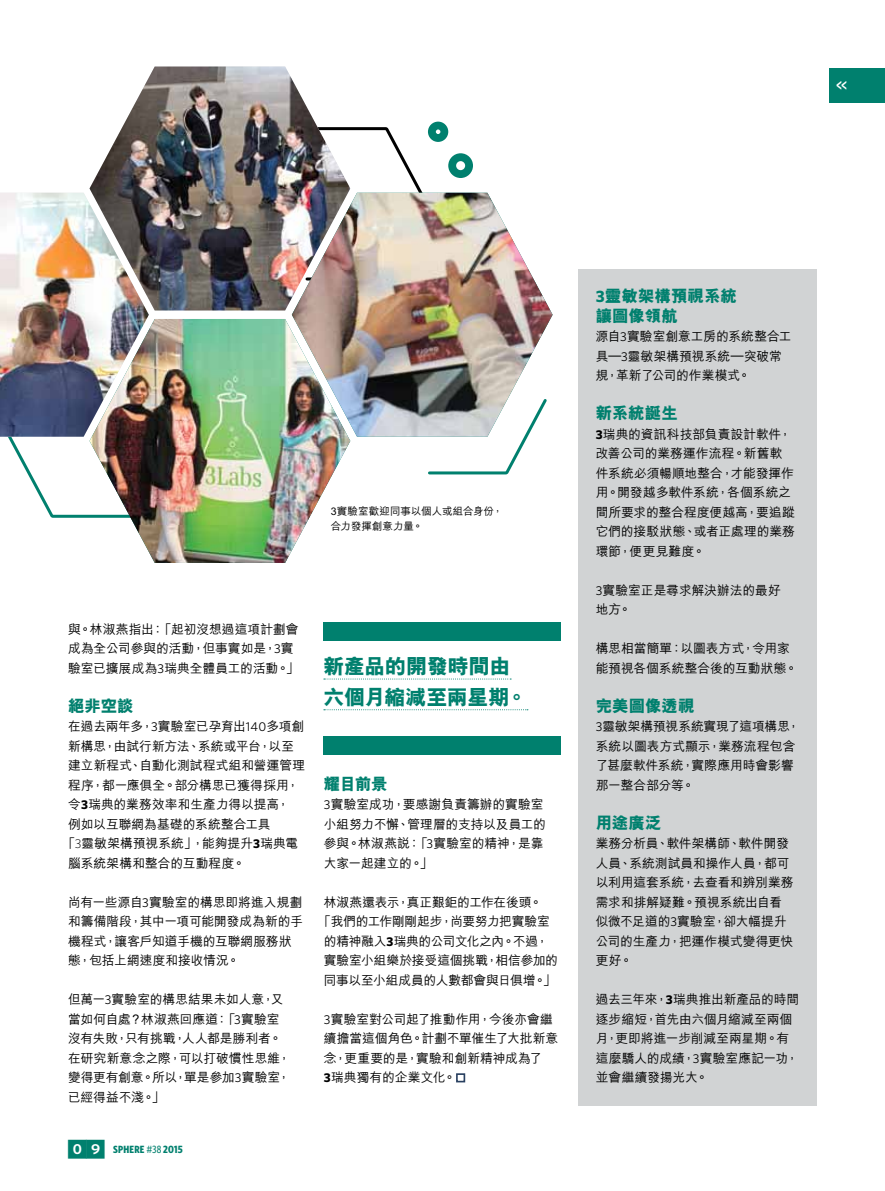
<style>
.page{position:relative;width:885px;height:1191px;background:#fff}
.page>*{position:absolute;margin:0;border:0;box-sizing:border-box;transform-origin:0 0}
.t1{font:800 21px/30.8px "M Hei";letter-spacing:-.01em;color:#00806e}
.t2{font:800 16.5px/19.5px "M Hei";color:#00806e}
.t3{font:600 16.5px "Whitney Condensed";color:#fff}
.t4{font:500 12.75px/19.5px "M Hei";letter-spacing:-.005em;color:#000}
.t5{font:500 12.75px "M Hei";letter-spacing:-.025em;color:#000}
.t6{font:500 12.75px "M Hei";letter-spacing:-.03em;color:#000}
.t7{font:500 10.5px/15px "M Hei";color:#000}
.t8{font:700 10.5px "Whitney Condensed";letter-spacing:.02em;color:#00806e}
.s1{font-family:"Whitney";font-weight:400}
.s2{font-family:"Whitney";font-weight:700}
.s3{font-family:"Whitney";font-weight:300}
.s4{font-family:"Whitney Index Black Square Bd";font-weight:400;font-size:22.5px}
.s5{font-weight:500}
</style>
<div class="page">
<div style="left:829px;top:68px;width:55px;height:34px;background:#00806e"></div>
<div style="left:456px;top:1073px;width:9px;height:9px;border:2px solid #294060"></div>
<div style="left:323px;top:622px;width:237px;height:18px;background:#00806e"></div>
<div style="left:323px;top:736px;width:237px;height:19px;background:#00806e"></div>
<svg style="left:324px;top:678px;width:187px;height:1px"></svg>
<svg style="left:324px;top:709px;width:204px;height:1px"></svg>
<div style="left:578px;top:270px;width:238px;height:836px;background:#d1d3d4"></div>
<svg style="left:8px;top:437px;width:81px;height:81px"></svg>
<img style="left:0;top:193px;width:149px;height:244px">
<img style="left:292px;top:193px;width:260px;height:244px">
<img style="left:89px;top:319px;width:261px;height:244px">
<img style="left:89px;top:67px;width:261px;height:243px">
<svg style="left:426px;top:396px;width:123px;height:79px"></svg>
<img style="left:262px;top:122px;width:211px;height:160px">
<p class="t3" style="left:836px;top:75px;width:13px">&lt;&lt;</p>
<p class="t7" style="left:330px;top:504px;width:174px">3實驗室歡迎同事以個人或組合身份，合力發揮創意力量。</p>
<p class="t4" style="left:68px;top:619px;width:232px">與。林淑燕指出：「起初沒想過這項計劃會成為全公司參與的活動，但事實如是，<span class="s1">3</span>實驗室已擴展成為<span class="s1">3</span>瑞典全體員工的活動。」</p>
<p class="t2" style="left:68px;top:697px;width:67px">絕非空談</p>
<p class="t5" style="left:68px;top:720px;width:237px">在過去兩年多，<span class="s1">3</span>實驗室已孕育出<span class="s1">140</span>多項創</p>
<p class="t4" style="left:68px;top:736px;width:227px">新構思，由試行新方法、系統或平台，以至</p>
<p class="t4" style="left:68px;top:756px;width:238px">建立新程式、自動化測試程式組和營運管理</p>
<p class="t4" style="left:68px;top:775px;width:232px">程序，都一應俱全。部分構思已獲得採用，</p>
<p class="t4" style="left:68px;top:795px;width:223px">令<span class="s2">3</span>瑞典的業務效率和生產力得以提高，</p>
<p class="t4" style="left:68px;top:814px;width:204px">例如以互聯網為基礎的系統整合工具</p>
<p class="t4" style="left:63px;top:834px;width:237px">「<span class="s3">3</span>靈敏架構預視系統」，能夠提升<span class="s2">3</span>瑞典電</p>
<p class="t4" style="left:68px;top:853px;width:178px">腦系統架構和整合的互動程度。</p>
<p class="t4" style="left:68px;top:892px;width:236px">尚有一些源自<span class="s1">3</span>實驗室的構思即將進入規劃和籌備階段，其中一項可能開發成為新的手機程式，讓客戶知道手機的互聯網服務狀態，包括上網速度和接收情況。</p>
<p class="t4" style="left:68px;top:990px;width:224px">但萬一<span class="s1">3</span>實驗室的構思結果未如人意，又當如何自處？林淑燕回應道：「<span class="s1">3</span>實驗室沒有失敗，只有挑戰，人人都是勝利者。在研究新意念之際，可以打破慣性思維，變得更有創意。所以，單是參加<span class="s1">3</span>實驗室，已經得益不淺。」</p>
<p class="t8" style="left:66px;top:1143px;width:118px"><span class="s4">09</span> SPHERE <span class="s5">#38</span> 2015</p>
<h1 class="t1" style="left:323px;top:652px;width:205px">新產品的開發時間由六個月縮減至兩星期。</h1>
<p class="t2" style="left:324px;top:775px;width:65px">耀目前景</p>
<p class="t4" style="left:324px;top:795px;width:223px"><span class="s1">3</span>實驗室成功，要感謝負責籌辦的實驗室小組努力不懈、管理層的支持以及員工的參與。林淑燕說：「<span class="s1">3</span>實驗室的精神，是靠大家一起建立的。」</p>
<p class="t4" style="left:324px;top:892px;width:220px">林淑燕還表示，真正艱鉅的工作在後頭。</p>
<p class="t5" style="left:318px;top:915px;width:233px">「我們的工作剛剛起步，尚要努力把實驗室</p>
<p class="t6" style="left:324px;top:934px;width:226px">的精神融入<span class="s2">3</span>瑞典的公司文化之內。不過，</p>
<p class="t4" style="left:324px;top:951px;width:235px">實驗室小組樂於接受這個挑戰，相信參加的</p>
<p class="t4" style="left:324px;top:970px;width:233px">同事以至小組成員的人數都會與日俱增。」</p>
<p class="t4" style="left:324px;top:1009px;width:236px"><span class="s1">3</span>實驗室對公司起了推動作用，今後亦會繼續擔當這個角色。計劃不單催生了大批新意念，更重要的是，實驗和創新精神成為了<br><span class="s2">3</span>瑞典獨有的企業文化。</p>
<p class="t2" style="left:595px;top:288px;width:143px"><span class="s2">3</span>靈敏架構預視系統讓圖像領航</p>
<p class="t4" style="left:595px;top:327px;width:197px">源自<span class="s1">3</span>實驗室創意工房的系統整合工具–<span class="s1">3</span>靈敏架構預視系統–突破常規，革新了公司的作業模式。</p>
<p class="t2" style="left:595px;top:405px;width:84px">新系統誕生</p>
<p class="t4" style="left:595px;top:424px;width:201px"><span class="s2">3</span>瑞典的資訊科技部負責設計軟件，改善公司的業務運作流程。新舊軟件系統必須暢順地整合，才能發揮作用。開發越多軟件系統，各個系統之間所要求的整合程度便越高，要追蹤它們的接駁狀態、或者正處理的業務環節，便更見難度。</p>
<p class="t4" style="left:595px;top:580px;width:187px"><span class="s1">3</span>實驗室正是尋求解決辦法的最好地方。</p>
<p class="t4" style="left:595px;top:639px;width:203px">構思相當簡單：以圖表方式，令用家能預視各個系統整合後的互動狀態。</p>
<p class="t2" style="left:595px;top:697px;width:100px">完美圖像透視</p>
<p class="t4" style="left:595px;top:717px;width:206px"><span class="s1">3</span>靈敏架構預視系統實現了這項構思，系統以圖表方式顯示，業務流程包含了甚麼軟件系統，實際應用時會影響那一整合部分等。</p>
<p class="t2" style="left:595px;top:814px;width:67px">用途廣泛</p>
<p class="t4" style="left:595px;top:834px;width:199px">業務分析員、軟件架構師、軟件開發人員、系統測試員和操作人員，都可以利用這套系統，去查看和辨別業務需求和排解疑難。預視系統出自看似微不足道的<span class="s1">3</span>實驗室，卻大幅提升公司的生產力，把運作模式變得更快更好。</p>
<p class="t4" style="left:595px;top:990px;width:205px">過去三年來，<span class="s2">3</span>瑞典推出新產品的時間逐步縮短，首先由六個月縮減至兩個月，更即將進一步削減至兩星期。有這麼驕人的成績，<span class="s1">3</span>實驗室應記一功，並會繼續發揚光大。</p>
</div>
